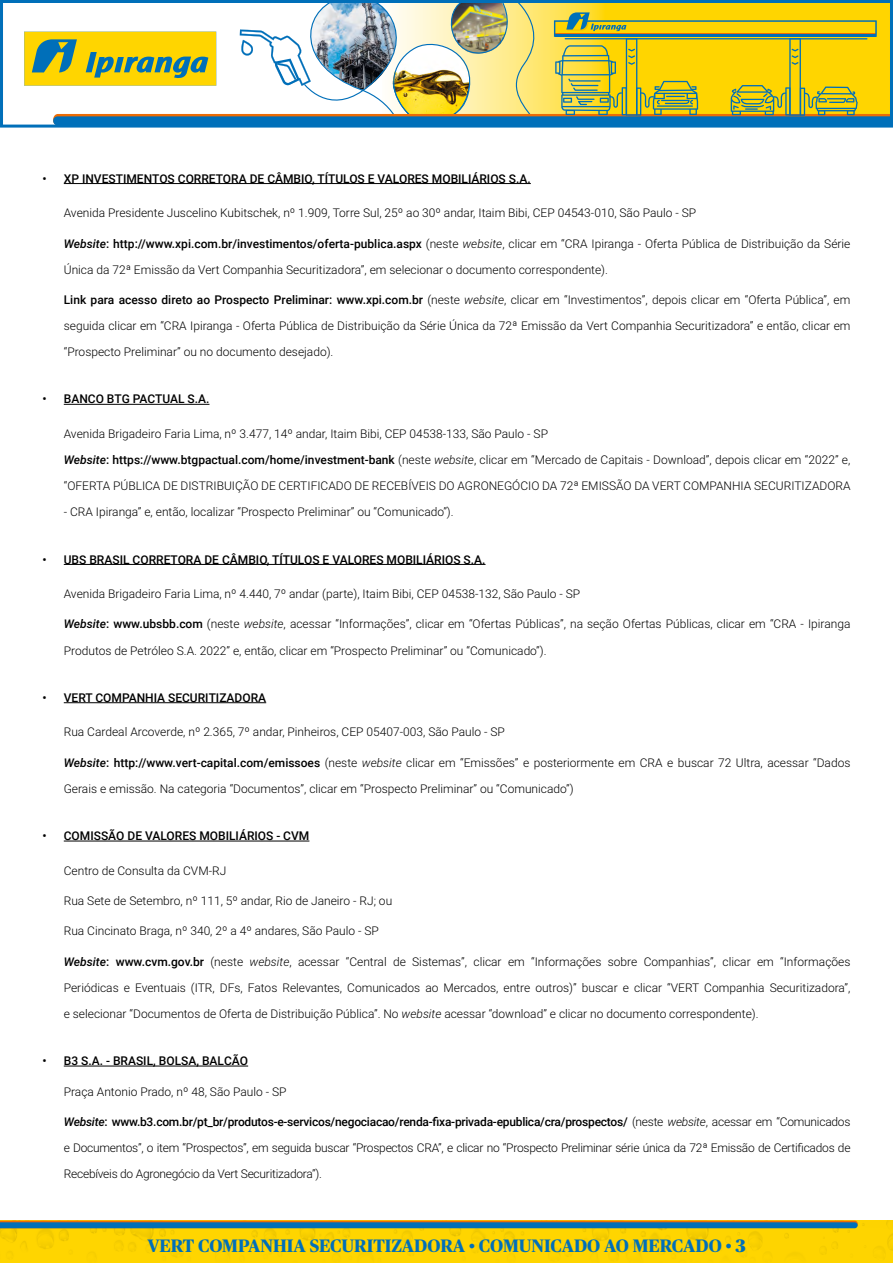
<style>
.page{position:relative;width:893px;height:1263px;background:#fff}
.page>*{position:absolute;margin:0;border:0;box-sizing:border-box;transform-origin:0 0}
.t1{font:700 18px "Publico";color:#006fb9}
.t2{font:300 12px/26.1px "Roboto";color:#000}
.t3{font:500 12px "Roboto";color:#000}
.s1{font-weight:500;font-style:italic}
.s2{font-weight:500}
.s3{font-style:italic}
.s4{font-weight:900}
</style>
<div class="page">
<div style="left:0;top:1220px;width:893px;height:43px;background:#ffd500"></div>
<svg style="left:0;top:1221px;width:858px;height:7px;background:#2c6e97"></svg>
<svg style="left:0;top:0;width:893px;height:128px"></svg>
<svg style="left:24px;top:1px;width:869px;height:126px"></svg>
<hr style="left:64px;top:183px;width:467px;height:1px;background:#000">
<hr style="left:64px;top:404px;width:145px;height:1px;background:#000">
<hr style="left:64px;top:564px;width:421px;height:1px;background:#000">
<hr style="left:64px;top:702px;width:202px;height:1px;background:#000">
<hr style="left:64px;top:841px;width:245px;height:1px;background:#000">
<hr style="left:64px;top:1066px;width:184px;height:1px;background:#000">
<p class="t3" style="left:43px;top:170px;width:490px">• XP INVESTIMENTOS CORRETORA DE CÂMBIO, TÍTULOS E VALORES MOBILIÁRIOS S.A.</p>
<p class="t2" style="left:64px;top:199px;width:634px">Avenida Presidente Juscelino Kubitschek, nº 1.909, Torre Sul, 25º ao 30º andar, Itaim Bibi, CEP 04543-010, São Paulo - SP</p>
<p class="t2" style="left:64px;top:230px;width:788px"><span class="s1">Website</span><span class="s2">: http://www.xpi.com.br/investimentos/oferta-publica.aspx</span> (neste <span class="s3">website</span>, clicar em “CRA Ipiranga - Oferta Pública de Distribuição da Série<br>Única da 72ª Emissão da Vert Companhia Securitizadora”, em selecionar o documento correspondente).</p>
<p class="t2" style="left:64px;top:286px;width:788px;text-align:justify"><span class="s2">Link para acesso direto ao Prospecto Preliminar: www.xpi.com.br</span> (neste <span class="s3">website</span>, clicar em “Investimentos”, depois clicar em “Oferta Pública”, em seguida clicar em “CRA Ipiranga - Oferta Pública de Distribuição da Série Única da 72ª Emissão da Vert Companhia Securitizadora” e então, clicar em “Prospecto Preliminar” ou no documento desejado).</p>
<p class="t3" style="left:43px;top:391px;width:168px">• BANCO BTG PACTUAL S.A.</p>
<p class="t2" style="left:64px;top:420px;width:788px">Avenida Brigadeiro Faria Lima, nº 3.477, 14º andar, Itaim Bibi, CEP 04538‐133, São Paulo - SP<br><span class="s1">Website</span><span class="s2">: https://www.btgpactual.com/home/investment-bank</span> (neste <span class="s3">website</span>, clicar em “Mercado de Capitais - Download”, depois clicar em “2022” e, “OFERTA PÚBLICA DE DISTRIBUIÇÃO DE CERTIFICADO DE RECEBÍVEIS DO AGRONEGÓCIO DA 72ª EMISSÃO DA VERT COMPANHIA SECURITIZADORA</p>
<p class="t2" style="left:64px;top:498px;width:391px">- CRA Ipiranga” e, então, localizar “Prospecto Preliminar” ou “Comunicado”).</p>
<p class="t3" style="left:43px;top:551px;width:444px">• UBS BRASIL CORRETORA DE CÂMBIO, TÍTULOS E VALORES MOBILIÁRIOS S.A.</p>
<p class="t2" style="left:64px;top:580px;width:518px">Avenida Brigadeiro Faria Lima, nº 4.440, 7º andar (parte), Itaim Bibi, CEP 04538-132, São Paulo - SP</p>
<p class="t2" style="left:64px;top:611px;width:788px"><span class="s1">Website</span><span class="s2">: www.ubsbb.com</span> (neste <span class="s3">website</span>, acessar “Informações”, clicar em “Ofertas Públicas”, na seção Ofertas Públicas, clicar em “CRA - Ipiranga<br>Produtos de Petróleo S.A. 2022” e, então, clicar em “Prospecto Preliminar” ou “Comunicado”).</p>
<p class="t3" style="left:43px;top:689px;width:225px">• VERT COMPANHIA SECURITIZADORA</p>
<p class="t2" style="left:64px;top:719px;width:443px">Rua Cardeal Arcoverde, nº 2.365, 7º andar, Pinheiros, CEP 05407-003, São Paulo - SP</p>
<p class="t2" style="left:64px;top:749px;width:788px"><span class="s1">Website</span><span class="s2">: http://www.vert-capital.com/emissoes</span> (neste <span class="s3">website</span> clicar em “Emissões” e posteriormente em CRA e buscar 72 Ultra, acessar “Dados<br>Gerais e emissão. Na categoria “Documentos”, clicar em “Prospecto Preliminar” ou “Comunicado”)</p>
<p class="t3" style="left:43px;top:827px;width:268px">• COMISSÃO DE VALORES MOBILIÁRIOS - CVM</p>
<p class="t2" style="left:64px;top:857px;width:164px">Centro de Consulta da CVM-RJ</p>
<p class="t2" style="left:64px;top:887px;width:330px">Rua Sete de Setembro, nº 111, 5º andar, Rio de Janeiro - RJ; ou</p>
<p class="t2" style="left:64px;top:918px;width:317px">Rua Cincinato Braga, nº 340, 2º a 4º andares, São Paulo - SP</p>
<p class="t2" style="left:64px;top:948px;width:788px;text-align:justify"><span class="s1">Website</span><span class="s2">: www.cvm.gov.br</span> (neste <span class="s3">website</span>, acessar “Central de Sistemas”, clicar em “Informações sobre Companhias”, clicar em “Informações Periódicas e Eventuais (ITR, DFs, Fatos Relevantes, Comunicados ao Mercados, entre outros)” buscar e clicar “VERT Companhia Securitizadora”, e selecionar “Documentos de Oferta de Distribuição Pública”. No <span class="s3">website</span> acessar “download” e clicar no documento correspondente).</p>
<p class="t3" style="left:43px;top:1052px;width:207px">• B3 S.A. - BRASIL, BOLSA, BALCÃO</p>
<p class="t2" style="left:64px;top:1078px;width:224px">Praça Antonio Prado, nº 48, São Paulo - SP</p>
<p class="t2" style="left:64px;top:1108px;width:788px;text-align:justify"><span class="s1">Website</span><span class="s2">: www.b3.com.br/pt_br/produtos-e-servicos/negociacao/renda-fixa-privada-epublica/cra/prospectos/</span> (neste <span class="s3">website</span>, acessar em “Comunicados e Documentos”, o item “Prospectos”, em seguida buscar “Prospectos CRA”, e clicar no “Prospecto Preliminar série única da 72ª Emissão de Certificados de Recebíveis do Agronegócio da Vert Securitizadora”).</p>
<h1 class="t1" style="left:147px;top:1236px;width:599px">VERT COMPANHIA SECURITIZADORA • COMUNICADO AO MERCADO • <span class="s4">3</span></h1>
</div>
